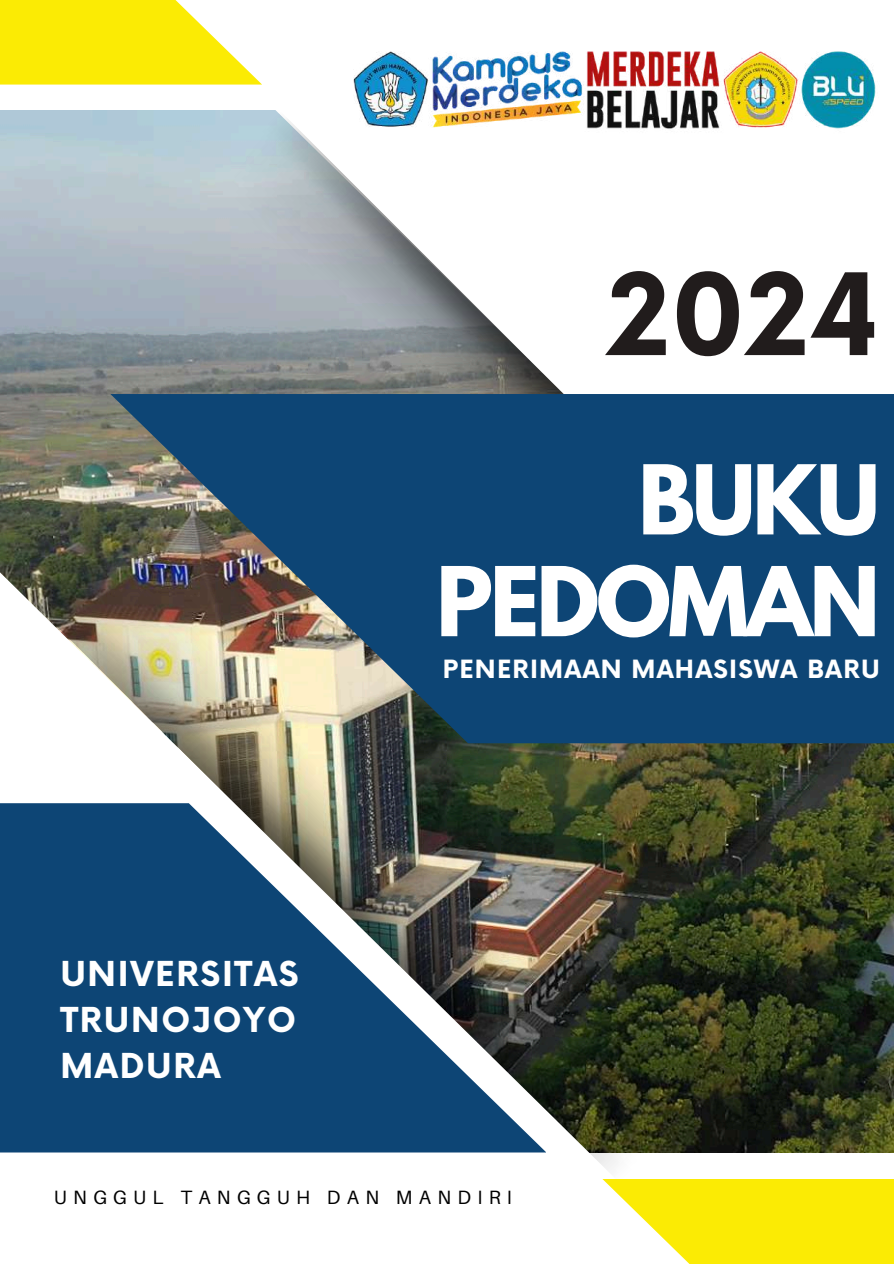
<style>
.page{position:relative;width:894px;height:1264px;background:#fff}
.page>*{position:absolute;margin:0;border:0;box-sizing:border-box;transform-origin:0 0}
.t1{font:700 110.25px "Now";color:#211c1c}
.t2{font:700 85.05px/101.7px "League Spartan";letter-spacing:-.035em;color:#fff;text-align:right}
.t3{font:700 33.45px/46.2px "Now";letter-spacing:.05em;color:#fff;text-align:justify}
.t4{font:700 24.45px "Now";letter-spacing:.05em;color:#fff}
.t5{font:19.2px "Aileron";letter-spacing:.325em;color:#000}
</style>
<div class="page">
<img style="left:0;top:111px;width:893px;height:1041px">
<svg style="left:149px;top:110px;width:744px;height:284px"></svg>
<img style="left:195px;top:110px;width:593px;height:284px">
<div style="left:110px;top:394px;width:783px;height:349px;background:#0d4575"></div>
<img style="left:0;top:544px;width:715px;height:626px">
<svg style="left:0;top:803px;width:546px;height:349px;background:#315774"></svg>
<svg style="left:602px;top:1179px;width:291px;height:84px;fill:#fbeb04"></svg>
<svg style="left:0;top:0;width:262px;height:85px;fill:#fbeb04"></svg>
<img style="left:331px;top:51px;width:562px;height:93px">
<h1 class="t1" style="left:606px;top:256px;width:274px">2024</h1>
<p class="t3" style="left:60px;top:952px;width:240px">UNIVERSITAS TRUNOJOYO MADURA</p>
<h2 class="t2" style="left:436px;top:460px;width:445px">BUKU<br>PEDOMAN</h2>
<p class="t4" style="left:443px;top:656px;width:438px">PENERIMAAN MAHASISWA BARU</p>
<p class="t5" style="left:54px;top:1185px;width:459px">UNGGUL TANGGUH DAN MANDIRI</p>
</div>
